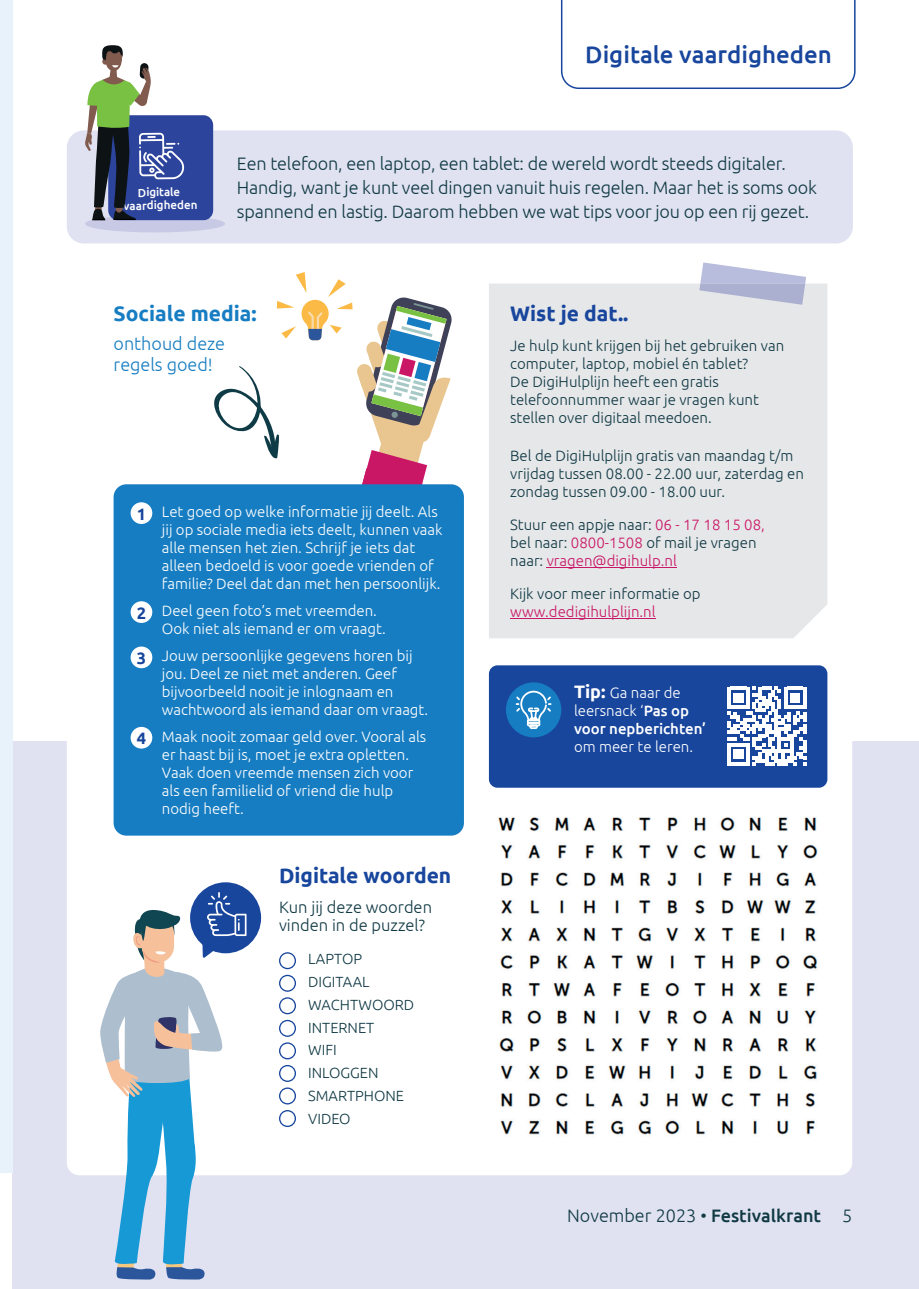
<style>
.page{position:relative;width:919px;height:1289px;background:#fff}
.page>*{position:absolute;margin:0;border:0;box-sizing:border-box;transform-origin:0 0}
.t1{font:500 24px "Ubuntu";color:#18469d}
.t2{font:700 21px "Ubuntu";color:#18469d}
.t3{font:700 21px "Ubuntu";color:#177dc2}
.t4{font:300 18px/24px "Ubuntu";letter-spacing:-.01em;color:#103944}
.t5{font:300 18px/21.6px "Ubuntu";color:#177dc2}
.t6{font:300 16.5px/18px "Ubuntu";color:#103944}
.t7{font:700 16.5px "Ubuntu";color:#18469d}
.t8{font:300 15px/18px "Ubuntu";color:#fff}
.t9{font:300 15px/18px "Ubuntu";color:#103944}
.t10{font:500 15px/18px "Ubuntu";color:#fff}
.t11{font:300 15px "Ubuntu";color:#c81766}
.t12{font:300 14.7px "Ubuntu";color:#103944}
.t13{font:500 11.7px/13px "Ubuntu";color:#fff;text-align:center}
.s1{color:#c91766}
.s2{color:#c81766}
.s3{font-weight:700;font-size:18px}
.s4{font-weight:300}
.s5{font-weight:500}
</style>
<div class="page">
<div style="left:13px;top:741px;width:905px;height:547px;background:#e0e2f1"></div>
<div style="left:0;top:0;width:13px;height:1171px;background:#e8f2fa"></div>
<svg style="left:561px;top:0;width:294px;height:89px"></svg>
<div style="left:67px;top:552px;width:785px;height:623px;background:#fff;border-radius:13px"></div>
<div style="left:489px;top:665px;width:338px;height:122px;background:#18469d;border-radius:9px"></div>
<div style="left:67px;top:130px;width:785px;height:113px;background:#e0e2f1;border-radius:17px"></div>
<div style="left:85px;top:215px;width:140px;height:17px;background:#c7c9e5;border-radius:50%"></div>
<div style="left:108px;top:115px;width:105px;height:105px;background:#2c449c;border-radius:10px"></div>
<svg style="left:85px;top:45px;width:100px;height:175px"></svg>
<img style="left:498px;top:817px;width:320px;height:318px">
<div style="left:489px;top:283px;width:338px;height:355px;background:#e6e7e9"></div>
<hr style="left:546px;top:567px;width:130px;height:1px;background:#c81766">
<hr style="left:510px;top:618px;width:145px;height:1px;background:#c81766">
<svg style="left:699px;top:262px;width:107px;height:43px"></svg>
<svg style="left:727px;top:686px;width:79px;height:79px"></svg>
<svg style="left:279px;top:952px;width:17px;height:39px"></svg>
<svg style="left:279px;top:997px;width:17px;height:39px"></svg>
<svg style="left:279px;top:1042px;width:17px;height:39px"></svg>
<svg style="left:279px;top:1087px;width:17px;height:39px"></svg>
<div style="left:114px;top:484px;width:350px;height:351px;background:#177dc2;border-radius:13px"></div>
<div style="left:131px;top:502px;width:21px;height:22px;background:#fff;border-radius:50%"></div>
<div style="left:131px;top:601px;width:21px;height:22px;background:#fff;border-radius:50%"></div>
<div style="left:131px;top:646px;width:21px;height:22px;background:#fff;border-radius:50%"></div>
<div style="left:131px;top:727px;width:21px;height:21px;background:#fff;border-radius:50%"></div>
<svg style="left:207px;top:272px;width:246px;height:213px"></svg>
<div style="left:506px;top:682px;width:55px;height:55px;background:#177dc2;border-radius:50%"></div>
<svg style="left:515px;top:690px;width:36px;height:39px"></svg>
<div style="left:190px;top:882px;width:71px;height:71px;background:#18469d;border-radius:50%"></div>
<svg style="left:100px;top:892px;width:146px;height:387px"></svg>
<p class="t13" style="left:123px;top:186px;width:76px;rotate:-1deg">Digitale vaardigheden</p>
<h1 class="t1" style="left:585px;top:40px;width:248px">Digitale vaardigheden</h1>
<p class="t4" style="left:237px;top:151px;width:581px">Een telefoon, een laptop, een tablet: de wereld wordt steeds digitaler.<br>Handig, want je kunt veel dingen vanuit huis regelen. Maar het is soms ook spannend en lastig. Daarom hebben we wat tips voor jou op een rij gezet.</p>
<h2 class="t3" style="left:114px;top:301px;width:144px">Sociale media:</h2>
<p class="t5" style="left:114px;top:332px;width:113px">onthoud deze regels goed!</p>
<p class="t8" style="left:162px;top:502px;width:282px;text-indent:-27px">1. Let goed op welke informatie jij deelt. Als jij op sociale media iets deelt, kunnen vaak alle mensen het zien. Schrijf je iets dat alleen bedoeld is voor goede vrienden of familie? Deel dat dan met hen persoonlijk.</p>
<p class="t8" style="left:162px;top:601px;width:225px;text-indent:-27px">2. Deel geen foto’s met vreemden.<br>Ook niet als iemand er om vraagt.</p>
<p class="t8" style="left:162px;top:646px;width:268px;text-indent:-27px">3. Jouw persoonlijke gegevens horen bij jou. Deel ze niet met anderen. Geef bijvoorbeeld nooit je inlognaam en wachtwoord als iemand daar om vraagt.</p>
<p class="t8" style="left:162px;top:727px;width:266px;text-indent:-27px">4. Maak nooit zomaar geld over. Vooral als er haast bij is, moet je extra opletten.<br>Vaak doen vreemde mensen zich voor als een familielid of vriend die hulp nodig heeft.</p>
<p class="t7" style="left:137px;top:503px;width:11px">1</p>
<p class="t7" style="left:137px;top:602px;width:11px">2</p>
<p class="t7" style="left:137px;top:648px;width:11px">3</p>
<p class="t7" style="left:137px;top:728px;width:11px">4</p>
<h2 class="t2" style="left:279px;top:862px;width:174px">Digitale woorden</h2>
<p class="t6" style="left:279px;top:897px;width:154px">Kun jij deze woorden vinden in de puzzel?</p>
<p class="t12" style="left:284px;top:950px;width:80px">• LAPTOP</p>
<p class="t12" style="left:284px;top:973px;width:87px">• DIGITAAL</p>
<p class="t12" style="left:284px;top:995px;width:132px">• WACHTWOORD</p>
<p class="t12" style="left:284px;top:1018px;width:92px">• INTERNET</p>
<p class="t12" style="left:284px;top:1041px;width:54px">• WIFI</p>
<p class="t12" style="left:284px;top:1064px;width:96px">• INLOGGEN</p>
<p class="t12" style="left:284px;top:1086px;width:121px">• SMARTPHONE</p>
<p class="t12" style="left:284px;top:1109px;width:68px">• VIDEO</p>
<h2 class="t2" style="left:510px;top:301px;width:120px">Wist je dat..</h2>
<p class="t9" style="left:510px;top:336px;width:275px">Je hulp kunt krijgen bij het gebruiken van computer, laptop, mobiel én tablet?<br>De DigiHulplijn heeft een gratis telefoonnummer waar je vragen kunt stellen over digitaal meedoen.</p>
<p class="t9" style="left:510px;top:446px;width:295px">Bel de DigiHulplijn gratis van maandag t/m vrijdag tussen 08.00 - 22.00 uur, zaterdag en zondag tussen 09.00 - 18.00 uur.</p>
<p class="t9" style="left:510px;top:515px;width:256px">Stuur een appje naar: <span class="s1">06 - 17 18 15 08, </span>bel naar: <span class="s1">0800-1508</span> of mail je vragen naar: <span class="s2">vragen@digihulp.nl</span></p>
<p class="t9" style="left:510px;top:584px;width:192px">Kijk voor meer informatie op</p>
<p class="t11" style="left:510px;top:602px;width:147px">www.dedigihulplijn.nl</p>
<p class="t10" style="left:574px;top:683px;width:133px"><span class="s3">Tip:</span> <span class="s4">Ga naar de leersnack ‘</span>Pas op voor nepberichten’</p>
<p class="t8" style="left:574px;top:737px;width:121px">om meer te leren.</p>
<p class="t4" style="left:567px;top:1203px;width:286px">November 2023 • <span class="s5">Festivalkrant</span> 5</p>
</div>
